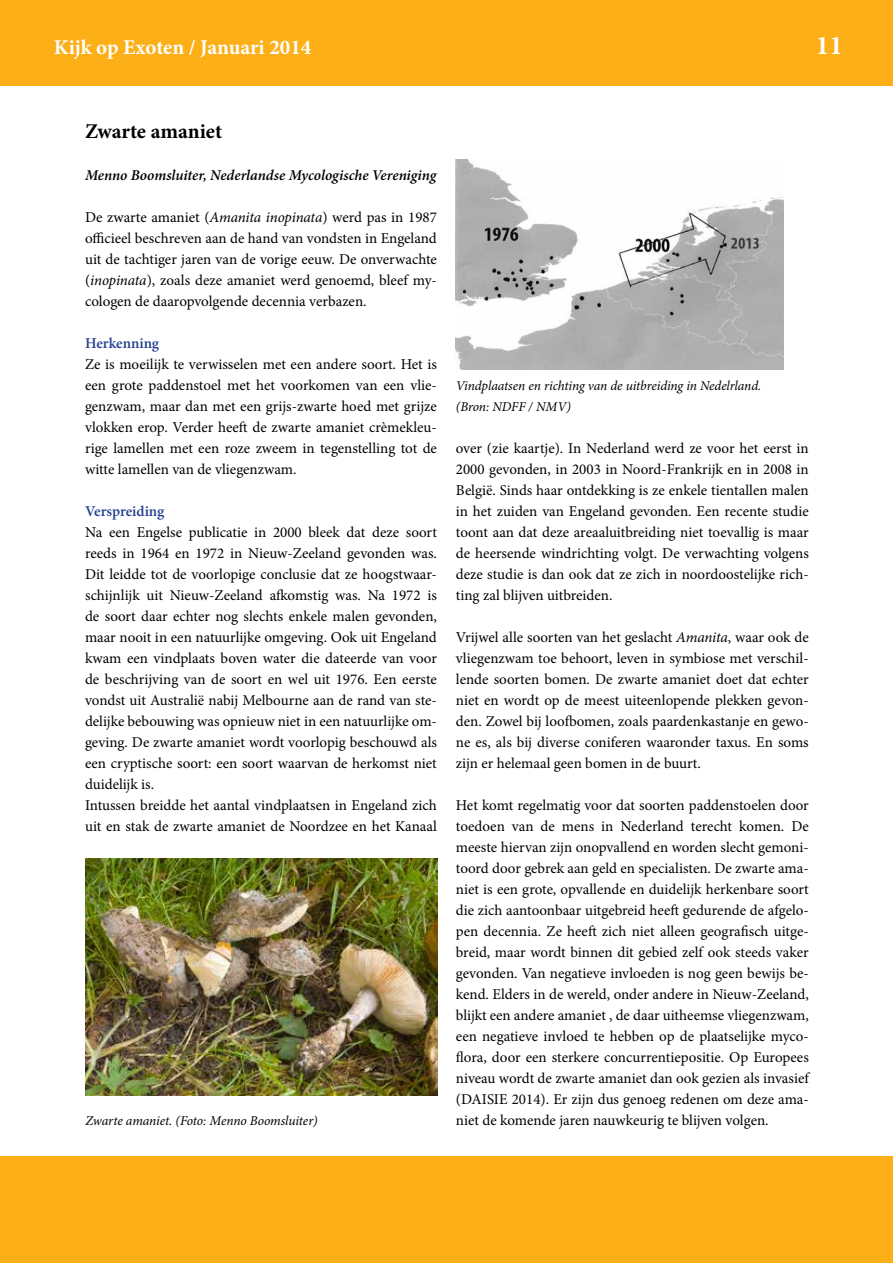
<style>
.page{position:relative;width:893px;height:1263px;background:#fff}
.page>*{position:absolute;margin:0;border:0;box-sizing:border-box;transform-origin:0 0}
.t1{font:700 27px "Minion Pro";color:#fff}
.t2{font:700 21px "Minion Pro";letter-spacing:-.005em;color:#fff}
.t3{font:700 21px "Minion Pro";color:#000}
.t4{font:15px/21px "Minion Pro";color:#000;text-align:justify}
.t5{font:italic 600 15px "Minion Pro";letter-spacing:-.005em;color:#000}
.t6{font:600 15px "Minion Pro";letter-spacing:-.005em;color:#25408f}
.t7{font:italic 13.5px/21px "Minion Pro";letter-spacing:-.01em;color:#000}
.s1{font-style:italic}
</style>
<div class="page">
<hr style="left:0;top:0;width:1px;height:85px;background:#fcaf17">
<div style="left:0;top:1157px;width:893px;height:106px;background:#fcaf17"></div>
<div style="left:1px;top:0;width:892px;height:85px;background:#fcaf17"></div>
<img style="left:456px;top:159px;width:327px;height:210px">
<img style="left:86px;top:858px;width:351px;height:237px">
<h2 class="t2" style="left:54px;top:32px;width:259px">Kijk op Exoten / Januari 2014</h2>
<h1 class="t1" style="left:816px;top:26px;width:28px">11</h1>
<h2 class="t3" style="left:85px;top:116px;width:139px">Zwarte amaniet</h2>
<p class="t5" style="left:85px;top:165px;width:353px">Menno Boomsluiter, Nederlandse Mycologische Vereniging</p>
<p class="t4" style="left:85px;top:207px;width:353px">De zwarte amaniet (<span class="s1">Amanita inopinata</span>) werd pas in 1987 officieel beschreven aan de hand van vondsten in Engeland uit de tachtiger jaren van de vorige eeuw. De onverwachte (<span class="s1">inopinata</span>), zoals deze amaniet werd genoemd, bleef my&shy;cologen de daaropvolgende decennia verbazen.</p>
<p class="t6" style="left:85px;top:333px;width:76px">Herkenning</p>
<p class="t4" style="left:85px;top:354px;width:353px">Ze is moeilijk te verwisselen met een andere soort. Het is een grote paddenstoel met het voorkomen van een vlie&shy;genzwam, maar dan met een grijs-zwarte hoed met grijze vlokken erop. Verder heeft de zwarte amaniet crèmekleu&shy;rige lamellen met een roze zweem in tegenstelling tot de witte lamellen van de vliegenzwam.</p>
<p class="t6" style="left:85px;top:501px;width:81px">Verspreiding</p>
<p class="t4" style="left:85px;top:522px;width:353px;text-align:left">Na een Engelse publicatie in 2000 bleek dat deze soort reeds in 1964 en 1972 in Nieuw-Zeeland gevonden was.<br>Dit leidde tot de voorlopige conclusie dat ze hoogstwaar&shy;schijnlijk uit Nieuw-Zeeland afkomstig was. Na 1972 is de soort daar echter nog slechts enkele malen gevonden, maar nooit in een natuurlijke omgeving. Ook uit Engeland kwam een vindplaats boven water die dateerde van voor de beschrijving van de soort en wel uit 1976. Een eerste vondst uit Australië nabij Melbourne aan de rand van ste&shy;delijke bebouwing was opnieuw niet in een natuurlijke om&shy;geving. De zwarte amaniet wordt voorlopig beschouwd als een cryptische soort: een soort waarvan de herkomst niet duidelijk is.<br>Intussen breidde het aantal vindplaatsen in Engeland zich uit en stak de zwarte amaniet de Noordzee en het Kanaal</p>
<p class="t7" style="left:86px;top:1110px;width:234px">Zwarte amaniet. (Foto: Menno Boomsluiter)</p>
<p class="t7" style="left:456px;top:375px;width:307px">Vindplaatsen en richting van de uitbreiding in Nedelrland. (Bron: NDFF / NMV)</p>
<p class="t4" style="left:456px;top:438px;width:354px">over (zie kaartje). In Nederland werd ze voor het eerst in 2000 gevonden, in 2003 in Noord-Frankrijk en in 2008 in België. Sinds haar ontdekking is ze enkele tientallen malen in het zuiden van Engeland gevonden. Een recente studie toont aan dat deze areaaluitbreiding niet toevallig is maar de heersende windrichting volgt. De verwachting volgens deze studie is dan ook dat ze zich in noordoostelijke rich&shy;ting zal blijven uitbreiden.</p>
<p class="t4" style="left:456px;top:627px;width:354px">Vrijwel alle soorten van het geslacht <span class="s1">Amanita</span>, waar ook de vliegenzwam toe behoort, leven in symbiose met verschil&shy;lende soorten bomen. De zwarte amaniet doet dat echter niet en wordt op de meest uiteenlopende plekken gevon&shy;den. Zowel bij loofbomen, zoals paardenkastanje en gewo&shy;ne es, als bij diverse coniferen waaronder taxus. En soms zijn er helemaal geen bomen in de buurt.</p>
<p class="t4" style="left:456px;top:795px;width:354px">Het komt regelmatig voor dat soorten paddenstoelen door toedoen van de mens in Nederland terecht komen. De meeste hiervan zijn onopvallend en worden slecht gemoni&shy;toord door gebrek aan geld en specialisten. De zwarte ama&shy;niet is een grote, opvallende en duidelijk herkenbare soort die zich aantoonbaar uitgebreid heeft gedurende de afgelo&shy;pen decennia. Ze heeft zich niet alleen geografisch uitge&shy;breid, maar wordt binnen dit gebied zelf ook steeds vaker gevonden. Van negatieve invloeden is nog geen bewijs be&shy;kend. Elders in de wereld, onder andere in Nieuw-Zeeland, blijkt een andere amaniet , de daar uitheemse vliegenzwam, een negatieve invloed te hebben op de plaatselijke myco&shy;flora, door een sterkere concurrentiepositie. Op Europees niveau wordt de zwarte amaniet dan ook gezien als invasief (DAISIE 2014). Er zijn dus genoeg redenen om deze ama&shy;niet de komende jaren nauwkeurig te blijven volgen.</p>
</div>
